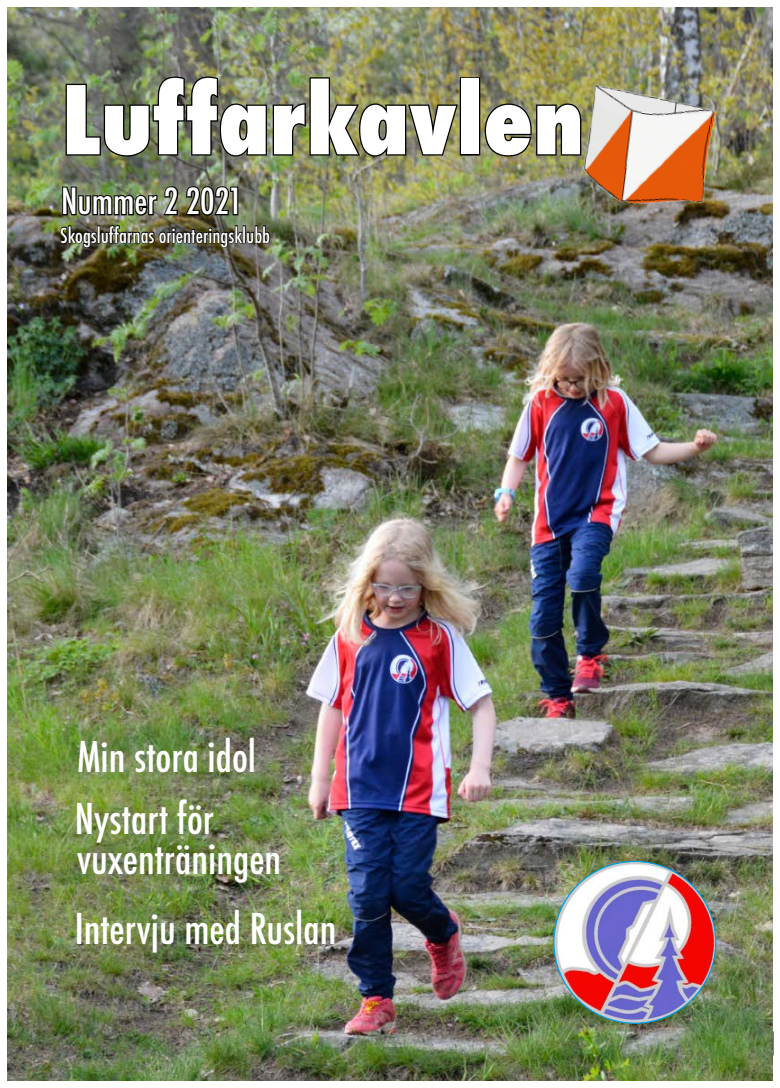
<style>
.page{position:relative;width:780px;height:1088px;background:#fff}
.page>*{position:absolute;margin:0;border:0;box-sizing:border-box;transform-origin:0 0}
.t1{font:800 condensed 91.75px "Futura";letter-spacing:.005em;color:#fff}
.t2{font:500 condensed 41.25px "Futura";color:#fff}
.t3{font:500 condensed 35px "Futura";color:#fff}
.t4{font:500 condensed 20px "Futura";color:#fff}
</style>
<div class="page">
<svg style="left:772px;top:1031px;width:2px;height:24px"></svg>
<img style="left:7px;top:7px;width:765px;height:1074px">
<div style="left:459px;top:77px;width:21px;height:79px;border:3px solid #000"></div>
<img style="left:483px;top:23px;width:99px;height:135px">
<img style="left:559px;top:60px;width:172px;height:184px">
<img style="left:554px;top:861px;width:161px;height:162px;border-radius:81px">
<img style="left:59px;top:75px;width:400px;height:207px">
<h1 class="t1" style="left:62px;top:58px;width:523px">Luffarkavlen</h1>
<p class="t3" style="left:61px;top:179px;width:183px">Nummer 2 2021</p>
<p class="t4" style="left:60px;top:222px;width:211px">Skogsluffarnas orienteringsklubb</p>
<p class="t2" style="left:77px;top:730px;width:180px">Min stora idol</p>
<p class="t2" style="left:75px;top:792px;width:141px">Nystart för</p>
<p class="t2" style="left:77px;top:832px;width:206px">vuxenträningen</p>
<p class="t2" style="left:75px;top:902px;width:263px">Intervju med Ruslan</p>
</div>
